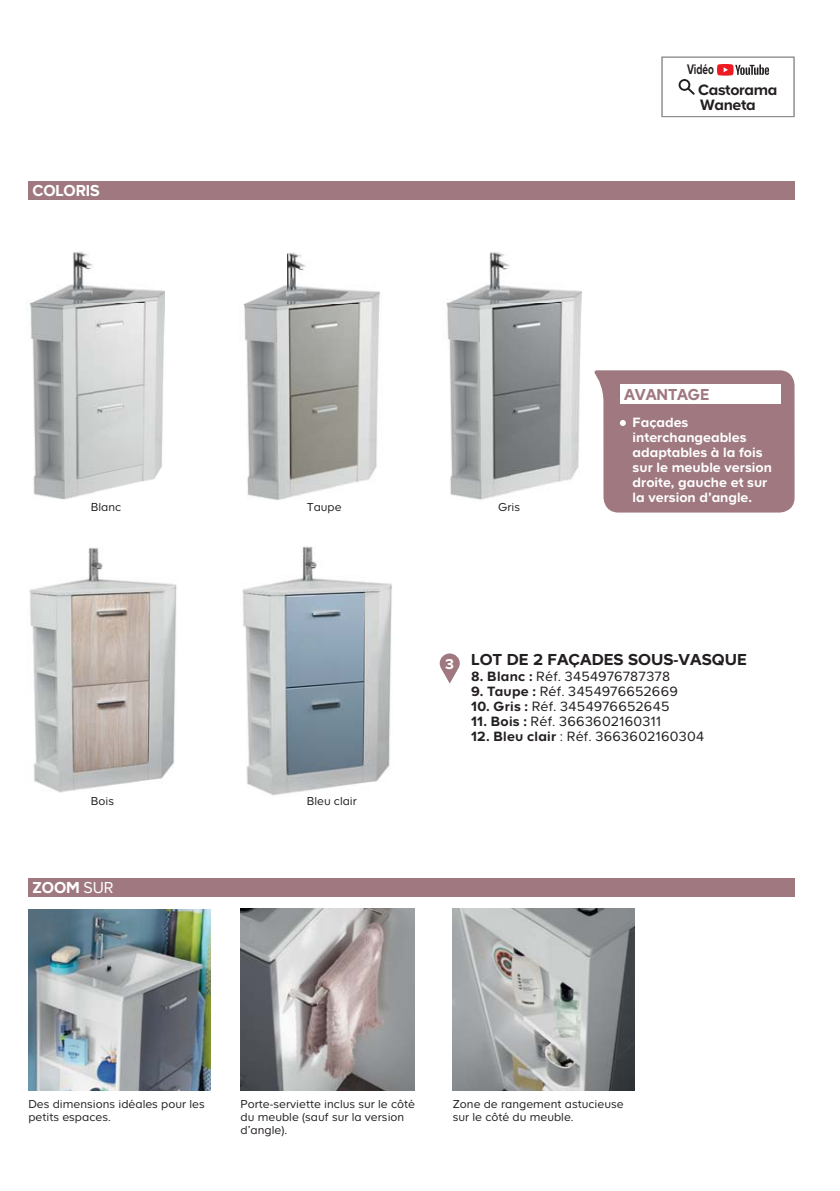
<style>
.page{position:relative;width:840px;height:1191px;background:#fff}
.page>*{position:absolute;margin:0;border:0;box-sizing:border-box;transform-origin:0 0}
.t1{font:700 16.4px "Casto";color:#231f20}
.t2{font:700 16.4px "Casto";letter-spacing:-.01em;color:#fff;scale:.95 1}
.t3{font:700 16.4px "Casto";letter-spacing:-.01em;color:#9f7880;scale:.95 1}
.t4{font:700 15.6px/15.6px "Casto";letter-spacing:-.02em;color:#231f20}
.t5{font:700 14.8px "Casto";color:#fff}
.t6{font:700 14.4px "Casto";color:#231f20;scale:.69 1}
.t7{font:14px "Casto";letter-spacing:.015em;color:#231f20}
.t8{font:700 14px/15px "Casto";color:#fff}
.t9{font:12px/13px "Casto";color:#231f20}
.s1{font-weight:700}
.s2{font-weight:400}
</style>
<div class="page">
<img style="left:452px;top:908px;width:182px;height:182px">
<img style="left:240px;top:908px;width:174px;height:182px">
<img style="left:28px;top:909px;width:182px;height:181px">
<div style="left:28px;top:878px;width:766px;height:19px;background:#9f7880"></div>
<img style="left:26px;top:251px;width:138px;height:253px">
<svg style="left:92px;top:503px;width:29px;height:1px"></svg>
<img style="left:446px;top:252px;width:135px;height:248px">
<img style="left:243px;top:252px;width:137px;height:248px">
<div style="left:28px;top:181px;width:766px;height:19px;background:#9f7880"></div>
<img style="left:29px;top:548px;width:148px;height:245px">
<img style="left:242px;top:546px;width:150px;height:250px">
<svg style="left:594px;top:370px;width:201px;height:143px;background:#a58188"></svg>
<div style="left:619px;top:385px;width:160px;height:19px;background:#fff"></div>
<svg style="left:661px;top:57px;width:133px;height:60px"></svg>
<svg style="left:439px;top:653px;width:20px;height:30px"></svg>
<h1 class="t2" style="left:33px;top:185px;width:72px">COLORIS</h1>
<p class="t9" style="left:91px;top:501px;width:32px">Blanc</p>
<p class="t6" style="left:686px;top:65px;width:41px">Vidéo</p>
<p class="t4" style="left:697px;top:83px;width:81px">Castorama<br>Waneta</p>
<p class="t9" style="left:306px;top:501px;width:37px">Taupe</p>
<p class="t9" style="left:497px;top:501px;width:24px">Gris</p>
<h1 class="t3" style="left:623px;top:389px;width:91px">AVANTAGE</h1>
<p class="t8" style="left:632px;top:416px;width:141px">Façades interchangeables adaptables à la fois sur le meuble version droite, gauche et sur la version d’angle.</p>
<p class="t5" style="left:445px;top:659px;width:10px">3</p>
<h1 class="t1" style="left:471px;top:654px;width:277px">LOT DE 2 FAÇADES SOUS-VASQUE</h1>
<p class="t7" style="left:471px;top:672px;width:200px"><span class="s1">8. Blanc :</span> Réf. 3454976787378</p>
<p class="t7" style="left:471px;top:687px;width:208px"><span class="s1">9. Taupe :</span> Réf. 3454976652669</p>
<p class="t7" style="left:471px;top:702px;width:200px"><span class="s1">10. Gris :</span> Réf. 3454976652645</p>
<p class="t7" style="left:471px;top:717px;width:191px"><span class="s1">11. Bois :</span> Réf. 3663602160311</p>
<p class="t7" style="left:471px;top:732px;width:234px"><span class="s1">12. Bleu clair</span> : Réf. 3663602160304</p>
<p class="t9" style="left:91px;top:795px;width:25px">Bois</p>
<p class="t9" style="left:306px;top:795px;width:52px">Bleu clair</p>
<h1 class="t2" style="left:33px;top:882px;width:87px">ZOOM <span class="s2">SUR</span></h1>
<p class="t9" style="left:28px;top:1099px;width:178px">Des dimensions idéales pour les petits espaces.</p>
<p class="t9" style="left:240px;top:1099px;width:176px">Porte-serviette inclus sur le côté du meuble (sauf sur la version d’angle).</p>
<p class="t9" style="left:452px;top:1099px;width:172px">Zone de rangement astucieuse sur le côté du meuble.</p>
</div>
